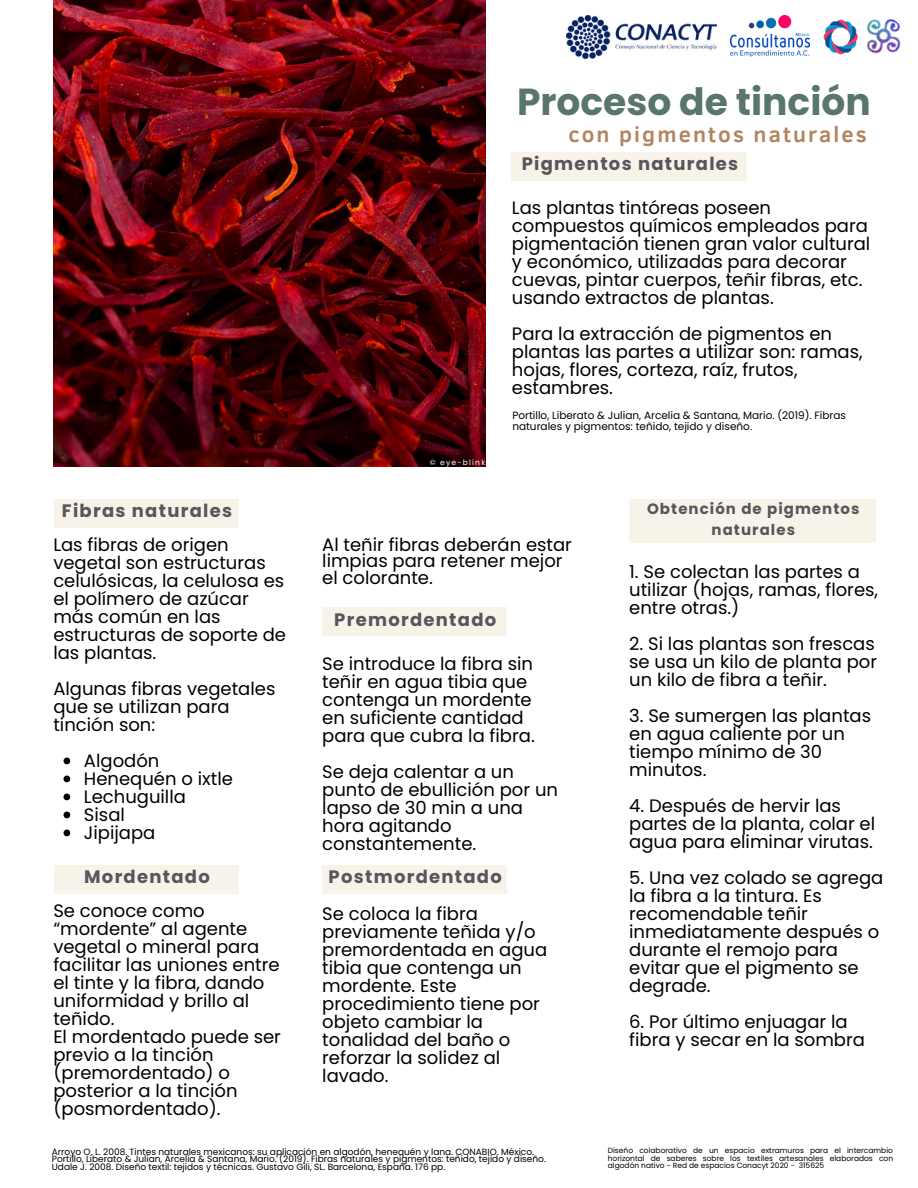
<style>
.page{position:relative;width:918px;height:1188px;background:#fff}
.page>*{position:absolute;margin:0;border:0;box-sizing:border-box;transform-origin:0 0}
.t1{font:700 37.65px "Poppins";color:#59766c}
.t2{font:700 21.9px "Clear Sans";letter-spacing:.095em;color:#b1855f}
.t3{font:18px/18px "Poppins";color:#000}
.t4{font:700 18px "Poppins";letter-spacing:.07em;color:#5a555c}
.t5{font:700 15px/20.2px "Poppins";letter-spacing:.07em;color:#5a555c;text-align:center}
.t6{font:10.5px/10.5px "Poppins";color:#000}
.t7{font:9px/7.5px "Poppins";color:#000}
.t8{font:7.5px/7.5px "Poppins";color:#000;text-align:justify}
.t9{font:7.5px "Poppins";letter-spacing:.165em;color:#fff}
</style>
<div class="page">
<img style="left:53px;top:0;width:432px;height:467px">
<div style="left:511px;top:152px;width:235px;height:28px;background:#f8f3e8"></div>
<svg style="left:64px;top:758px;width:6px;height:6px"></svg>
<svg style="left:64px;top:776px;width:6px;height:6px"></svg>
<svg style="left:64px;top:794px;width:6px;height:6px"></svg>
<svg style="left:64px;top:812px;width:6px;height:6px"></svg>
<svg style="left:64px;top:830px;width:6px;height:6px"></svg>
<img style="left:567px;top:15px;width:149px;height:44px">
<img style="left:824px;top:19px;width:28px;height:35px">
<img style="left:731px;top:16px;width:79px;height:40px">
<img style="left:852px;top:19px;width:49px;height:35px">
<div style="left:54px;top:499px;width:185px;height:29px;background:#f8f3e8"></div>
<div style="left:54px;top:866px;width:185px;height:28px;background:#f8f3e8"></div>
<div style="left:322px;top:608px;width:185px;height:28px;background:#f8f3e8"></div>
<div style="left:322px;top:866px;width:185px;height:28px;background:#f8f3e8"></div>
<div style="left:629px;top:499px;width:247px;height:44px;background:#f8f3e8"></div>
<h1 class="t1" style="left:517px;top:75px;width:355px">Proceso de tinción</h1>
<p class="t2" style="left:568px;top:119px;width:300px">con pigmentos naturales</p>
<p class="t4" style="left:522px;top:151px;width:218px">Pigmentos naturales</p>
<p class="t4" style="left:62px;top:499px;width:172px">Fibras naturales</p>
<p class="t3" style="left:53px;top:535px;width:234px">Las fibras de origen vegetal son estructuras celulósicas, la celulosa es el polímero de azúcar más común en las estructuras de soporte de las plantas.</p>
<p class="t3" style="left:53px;top:679px;width:224px">Algunas fibras vegetales que se utilizan para tinción son:</p>
<p class="t3" style="left:84px;top:751px;width:150px">Algodón<br>Henequén o ixtle<br>Lechuguilla<br>Sisal<br>Jipijapa</p>
<p class="t4" style="left:84px;top:865px;width:127px">Mordentado</p>
<p class="t3" style="left:53px;top:902px;width:229px">Se conoce como “mordente” al agente vegetal o mineral para facilitar las uniones entre el tinte y la fibra, dando uniformidad y brillo al teñido.<br>El mordentado puede ser previo a la tinción (premordentado) o posterior a la tinción (posmordentado).</p>
<p class="t9" style="left:430px;top:457px;width:57px">© eye-blink</p>
<p class="t3" style="left:512px;top:199px;width:360px">Las plantas tintóreas poseen compuestos químicos empleados para pigmentación tienen gran valor cultural y económico, utilizadas para decorar cuevas, pintar cuerpos, teñir fibras, etc. usando extractos de plantas.</p>
<p class="t3" style="left:512px;top:325px;width:352px">Para la extracción de pigmentos en plantas las partes a utilizar son: ramas, hojas, flores, corteza, raíz, frutos, estambres.</p>
<p class="t6" style="left:512px;top:411px;width:335px">Portillo, Liberato &amp; Julian, Arcelia &amp; Santana, Mario. (2019). Fibras naturales y pigmentos: teñido, tejido y diseño.</p>
<p class="t3" style="left:322px;top:536px;width:251px;line-height:16.8px">Al teñir fibras deberán estar limpias para retener mejor el colorante.</p>
<p class="t4" style="left:334px;top:607px;width:164px">Premordentado</p>
<p class="t3" style="left:322px;top:655px;width:214px">Se introduce la fibra sin teñir en agua tibia que contenga un mordente en suficiente cantidad para que cubra la fibra.</p>
<p class="t3" style="left:322px;top:763px;width:237px">Se deja calentar a un punto de ebullición por un lapso de 30 min a una hora agitando constantemente.</p>
<p class="t4" style="left:329px;top:865px;width:175px">Postmordentado</p>
<p class="t3" style="left:322px;top:905px;width:227px">Se coloca la fibra previamente teñida y/o premordentada en agua tibia que contenga un mordente. Este procedimiento tiene por objeto cambiar la tonalidad del baño o reforzar la solidez al lavado.</p>
<p class="t5" style="left:647px;top:499px;width:214px">Obtención de pigmentos naturales</p>
<p class="t3" style="left:629px;top:563px;width:250px">1. Se colectan las partes a utilizar (hojas, ramas, flores, entre otras.)</p>
<p class="t3" style="left:629px;top:635px;width:249px">2. Si las plantas son frescas se usa un kilo de planta por un kilo de fibra a teñir.</p>
<p class="t3" style="left:629px;top:707px;width:243px">3. Se sumergen las plantas en agua caliente por un tiempo mínimo de 30 minutos.</p>
<p class="t3" style="left:629px;top:797px;width:248px">4. Después de hervir las partes de la planta, colar el agua para eliminar virutas.</p>
<p class="t3" style="left:629px;top:869px;width:256px">5. Una vez colado se agrega la fibra a la tintura. Es recomendable teñir inmediatamente después o durante el remojo para evitar que el pigmento se degrade.</p>
<p class="t3" style="left:629px;top:1013px;width:237px">6. Por último enjuagar la fibra y secar en la sombra</p>
<p class="t7" style="left:52px;top:1148px;width:496px">Arroyo O. L. 2008. Tintes naturales mexicanos: su aplicación en algodón, henequén y lana. CONABIO. México.<br>Portillo, Liberato &amp; Julian, Arcelia &amp; Santana, Mario. (2019). Fibras naturales y pigmentos: teñido, tejido y diseño.<br>Udale J. 2008. Diseño textil: tejidos y técnicas. Gustavo Gili, SL. Barcelona, España. 176 pp.</p>
<p class="t8" style="left:608px;top:1147px;width:287px">Diseño colaborativo de un espacio extramuros para el intercambio horizontal de saberes sobre los textiles artesanales elaborados con algodón nativo - Red de espacios Conacyt 2020 - 315625</p>
</div>
